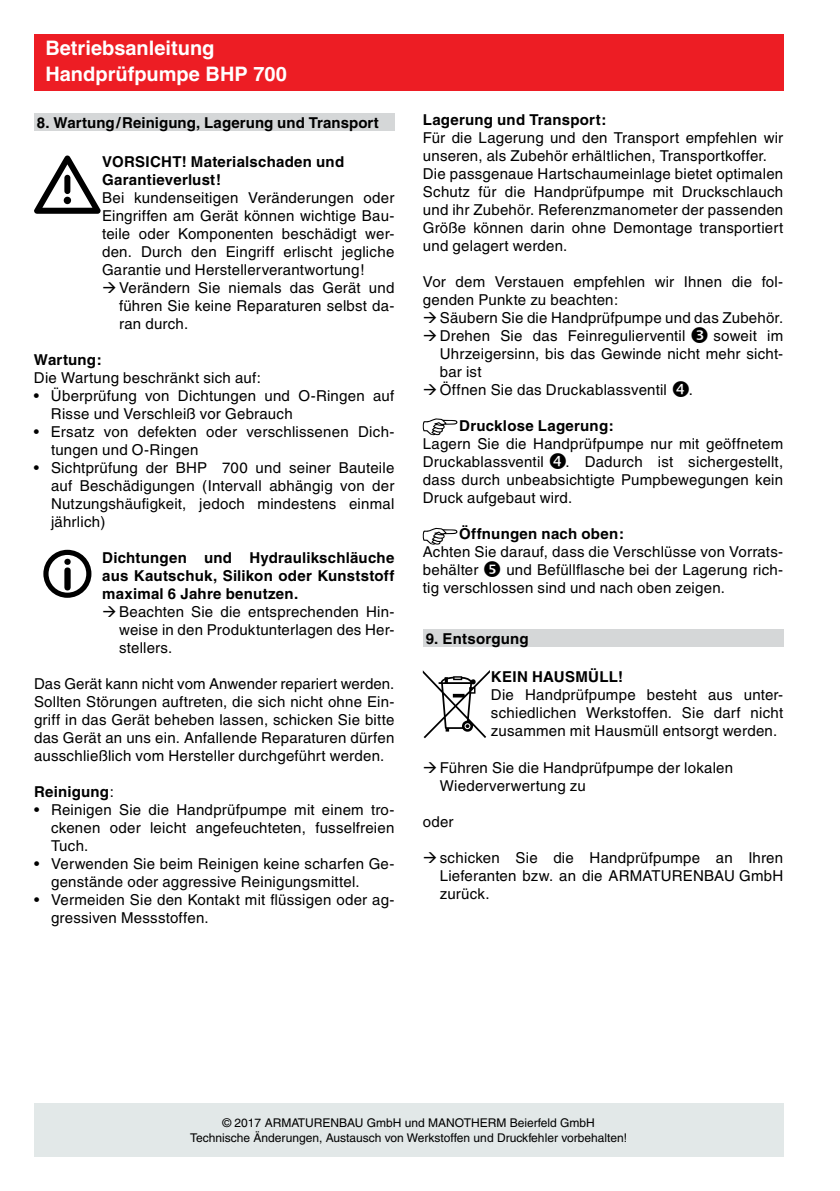
<style>
.page{position:relative;width:840px;height:1191px;background:#fff}
.page>*{position:absolute;margin:0;border:0;box-sizing:border-box;transform-origin:0 0}
.t1{font:700 20px/26px "Helvetica";color:#fff}
.t2{font:15px/18px "Helvetica";letter-spacing:.015em;color:#000}
.t3{font:700 15px/18px "Helvetica";letter-spacing:.015em;color:#000}
.t4{font:12px/14.4px "Helvetica";color:#000}
.s1{font-weight:400}
</style>
<div class="page">
<div style="left:34px;top:1103px;width:748px;height:54px;background:#e2e8e8"></div>
<div style="left:34px;top:34px;width:748px;height:57px;background:#ed1d24"></div>
<div style="left:34px;top:113px;width:360px;height:18px;background:#d5d7d8"></div>
<svg style="left:34px;top:155px;width:67px;height:59px"></svg>
<div style="left:64px;top:197px;width:7px;height:7px;background:#000;border-radius:50%"></div>
<div style="left:43px;top:550px;width:48px;height:48px;border:5px solid #000;border-radius:50%"></div>
<svg style="left:64px;top:559px;width:7px;height:31px"></svg>
<svg style="left:422px;top:418px;width:35px;height:17px"></svg>
<svg style="left:422px;top:528px;width:35px;height:16px"></svg>
<div style="left:422px;top:629px;width:360px;height:17px;background:#d5d7d8"></div>
<svg style="left:422px;top:670px;width:67px;height:68px"></svg>
<h1 class="t1" style="left:45px;top:35px;width:243px">Betriebsanleitung<br>Handprüfpumpe BHP 700</h1>
<p class="t3" style="left:37px;top:113px;width:343px">8. Wartung/Reinigung, Lagerung und Transport</p>
<p class="t3" style="left:102px;top:152px;width:243px">VORSICHT! Materialschaden und<br>Garantieverlust!</p>
<p class="t2" style="left:102px;top:188px;width:294px;text-align:justify">Bei kundenseitigen Veränderungen oder Eingriffen am Gerät können wichtige Bau&shy;teile oder Komponenten beschädigt wer&shy;den. Durch den Eingriff erlischt jegliche Garantie und Herstellerverantwortung!</p>
<p class="t2" style="left:119px;top:278px;width:276px;text-align:justify">Verändern Sie niemals das Gerät und führen Sie keine Reparaturen selbst da&shy;ran durch.</p>
<p class="t3" style="left:34px;top:350px;width:69px">Wartung:</p>
<p class="t2" style="left:34px;top:368px;width:228px">Die Wartung beschränkt sich auf:</p>
<p class="t2" style="left:51px;top:386px;width:344px;text-indent:-17px">• Überprüfung von Dichtungen und O-Ringen auf<br>Risse und Verschleiß vor Gebrauch</p>
<p class="t2" style="left:51px;top:422px;width:344px;text-indent:-17px">• Ersatz von defekten oder verschlissenen Dich&shy;tungen und O-Ringen</p>
<p class="t2" style="left:51px;top:458px;width:344px;text-align:justify;text-indent:-17px">• Sichtprüfung der BHP 700 und seiner Bauteile auf Beschädigungen (Intervall abhängig von der Nutzungshäufigkeit, jedoch mindestens einmal jährlich)</p>
<p class="t3" style="left:102px;top:548px;width:293px;text-align:justify">Dichtungen und Hydraulikschläuche aus Kautschuk, Silikon oder Kunststoff maximal 6 Jahre benutzen.</p>
<p class="t2" style="left:119px;top:602px;width:276px;text-align:justify">Beachten Sie die entsprechenden Hin&shy;weise in den Produktunterlagen des Her&shy;stellers.</p>
<p class="t2" style="left:34px;top:674px;width:362px;text-align:justify">Das Gerät kann nicht vom Anwender repariert werden.<br>Sollten Störungen auftreten, die sich nicht ohne Ein&shy;griff in das Gerät beheben lassen, schicken Sie bitte das Gerät an uns ein. Anfallende Reparaturen dürfen ausschließlich vom Hersteller durchgeführt werden.</p>
<p class="t3" style="left:34px;top:782px;width:81px">Reinigung<span class="s1">:</span></p>
<p class="t2" style="left:51px;top:800px;width:344px;text-align:justify;text-indent:-17px">• Reinigen Sie die Handprüfpumpe mit einem tro&shy;ckenen oder leicht angefeuchteten, fusselfreien Tuch.</p>
<p class="t2" style="left:51px;top:854px;width:344px;text-indent:-17px">• Verwenden Sie beim Reinigen keine scharfen Ge&shy;genstände oder aggressive Reinigungsmittel.</p>
<p class="t2" style="left:51px;top:890px;width:344px;text-indent:-17px">• Vermeiden Sie den Kontakt mit flüssigen oder ag&shy;gressiven Messstoffen.</p>
<p class="t3" style="left:422px;top:110px;width:185px">Lagerung und Transport:</p>
<p class="t2" style="left:422px;top:129px;width:362px">Für die Lagerung und den Transport empfehlen wir unseren, als Zubehör erhältlichen, Transportkoffer.<br>Die passgenaue Hartschaumeinlage bietet optimalen Schutz für die Handprüfpumpe mit Druckschlauch und ihr Zubehör. Referenzmanometer der passenden Größe können darin ohne Demontage transportiert und gelagert werden.</p>
<p class="t2" style="left:422px;top:273px;width:361px">Vor dem Verstauen empfehlen wir Ihnen die fol&shy;genden Punkte zu beachten:</p>
<p class="t2" style="left:439px;top:309px;width:345px">Säubern Sie die Handprüfpumpe und das Zubehör.<br>Drehen Sie das Feinregulierventil</p>
<p class="t2" style="left:439px;top:327px;width:344px;text-indent:273px">soweit im<br>Uhrzeigersinn, bis das Gewinde nicht mehr sicht&shy;bar ist<br>Öffnen Sie das Druckablassventil</p>
<p class="t2" style="left:688px;top:381px;width:6px">.</p>
<p class="t3" style="left:459px;top:416px;width:156px">Drucklose Lagerung:</p>
<p class="t2" style="left:422px;top:435px;width:362px">Lagern Sie die Handprüfpumpe nur mit geöffnetem<br>Druckablassventil</p>
<p class="t2" style="left:422px;top:453px;width:362px;text-align:justify;text-indent:143px">. Dadurch ist sichergestellt, dass durch unbeabsichtigte Pumpbewegungen kein Druck aufgebaut wird.</p>
<p class="t3" style="left:459px;top:524px;width:166px">Öffnungen nach oben:</p>
<p class="t2" style="left:422px;top:543px;width:362px">Achten Sie darauf, dass die Verschlüsse von Vorrats&shy;behälter</p>
<p class="t2" style="left:422px;top:561px;width:362px;text-indent:83px">und Befüllflasche bei der Lagerung rich&shy;tig verschlossen sind und nach oben zeigen.</p>
<p class="t3" style="left:425px;top:629px;width:105px">9. Entsorgung</p>
<p class="t3" style="left:490px;top:668px;width:21px">Kein</p>
<p class="t3" style="left:532px;top:668px;width:55px">Hausmüll</p>
<p class="t3" style="left:617px;top:668px;width:6px">!</p>
<p class="t2" style="left:490px;top:686px;width:293px;text-align:justify">Die Handprüfpumpe besteht aus unter&shy;schiedlichen Werkstoffen. Sie darf nicht zusammen mit Hausmüll entsorgt werden.</p>
<p class="t2" style="left:439px;top:758px;width:295px">Führen Sie die Handprüfpumpe der lokalen<br>Wiederverwertung zu</p>
<p class="t2" style="left:422px;top:812px;width:32px">oder</p>
<p class="t2" style="left:439px;top:848px;width:345px;text-align:justify">schicken Sie die Handprüfpumpe an Ihren Lieferanten bzw. an die ARMATURENBAU GmbH zurück.</p>
<p class="t4" style="left:190px;top:1116px;width:438px;text-indent:319px">Beierfeld GmbH<br>Technische Änderungen, Austausch von Werkstoffen und Druckfehler vorbehalten!</p>
<p class="t4" style="left:222px;top:1116px;width:60px">© 2017 Armaturenbau</p>
<p class="t4" style="left:366px;top:1116px;width:81px">GmbH und Manotherm</p>
</div>
